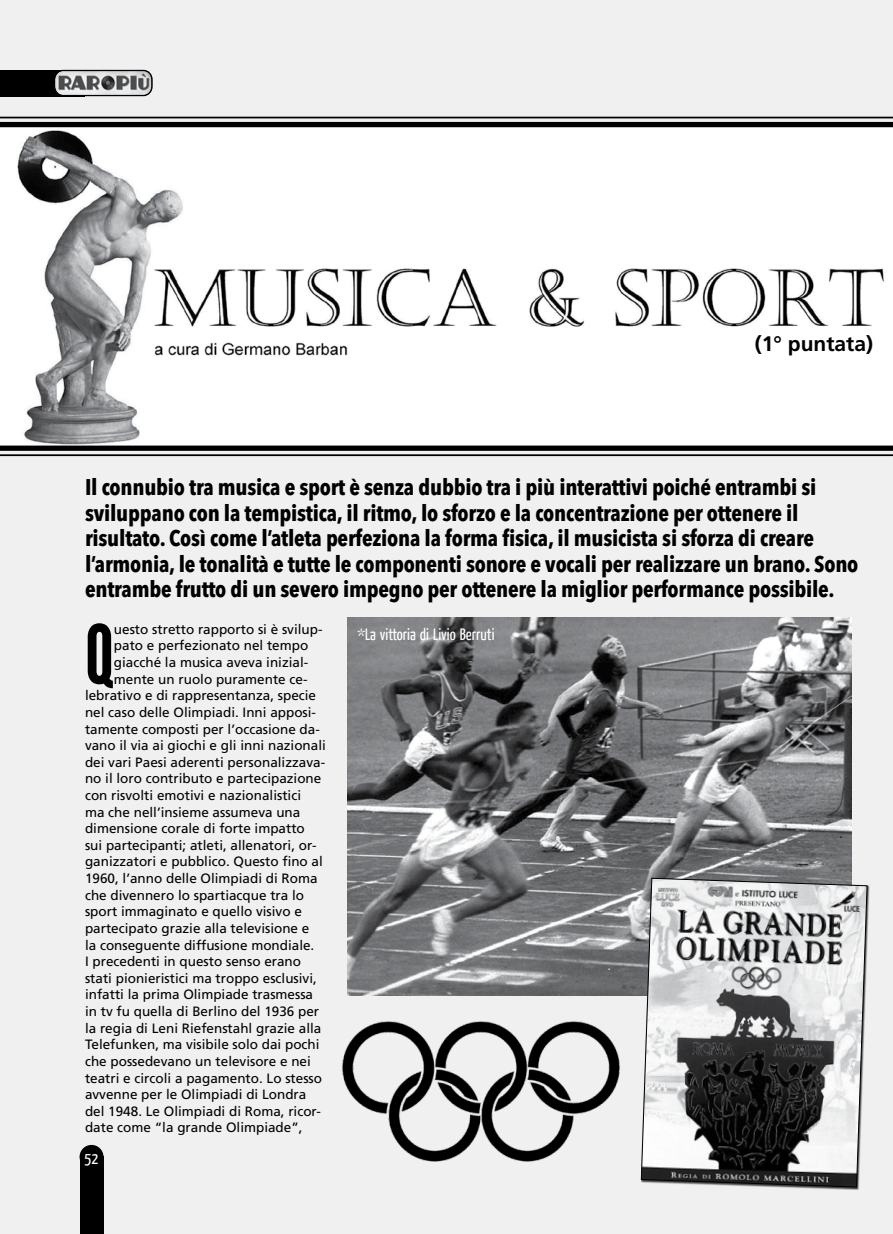
<style>
.page{position:relative;width:893px;height:1234px;background:#fff}
.page>*{position:absolute;margin:0;border:0;box-sizing:border-box;transform-origin:0 0}
.t1{font:81.3px "League Gothic";color:#000}
.t2{font:700 condensed 22.5px/25.5px "Avenir Next LT Pro";letter-spacing:-.01em;color:#000}
.t3{font:22.35px "Yanone Kaffeesatz";color:#000}
.t4{font:700 21px "Frutiger LT Std";color:#000}
.t5{font:16.5px "Yanone Kaffeesatz";color:#fff}
.t6{font:13.5px "Frutiger LT Std";color:#000}
</style>
<div class="page">
<div style="left:0;top:0;width:893px;height:1233px;background:#f0f0f0"></div>
<img style="left:0;top:129px;width:893px;height:316px">
<div style="left:80px;top:1144px;width:24px;height:24px;background:#000;border-radius:50%"></div>
<div style="left:80px;top:1156px;width:24px;height:77px;background:#000"></div>
<div style="left:0;top:70px;width:85px;height:26px;background:#000"></div>
<img style="left:56px;top:70px;width:95px;height:24px">
<div style="left:54px;top:70px;width:98px;height:25px;border:1px solid #000;border-radius:9px"></div>
<div style="left:54px;top:70px;width:99px;height:26px;border:1px solid #000;border-radius:9px"></div>
<hr style="left:0;top:454px;width:893px;height:2px;background:#000">
<div style="left:0;top:445px;width:893px;height:5px;background:#000"></div>
<hr style="left:0;top:117px;width:893px;height:1px;background:#000">
<div style="left:0;top:122px;width:893px;height:5px;background:#000"></div>
<img style="left:342px;top:1021px;width:278px;height:141px">
<img style="left:347px;top:617px;width:505px;height:378px">
<svg style="left:641px;top:877px;width:227px;height:310px"></svg>
<h3 class="t4" style="left:755px;top:335px;width:120px">(1° puntata)</h3>
<p class="t2" style="left:85px;top:474px;width:775px">Il connubio tra musica e sport è senza dubbio tra i più interattivi poiché entrambi si sviluppano con la tempistica, il ritmo, lo sforzo e la concentrazione per ottenere il risultato. Così come l’atleta perfeziona la forma fisica, il musicista si sforza di creare l’armonia, le tonalità e tutte le componenti sonore e vocali per realizzare un brano. Sono entrambe frutto di un severo impegno per ottenere la miglior performance possibile.</p>
<h3 class="t3" style="left:648px;top:578px;width:175px">di Fernando Fratarcangeli</h3>
<h1 class="t1" style="left:85px;top:606px;width:30px">Q</h1>
<p class="t6" style="left:114px;top:623px;width:210px">uesto stretto rapporto si è svilup-</p>
<p class="t6" style="left:114px;top:640px;width:196px">pato e perfezionato nel tempo</p>
<p class="t6" style="left:114px;top:656px;width:196px">giacché la musica aveva inizial-</p>
<p class="t6" style="left:114px;top:673px;width:195px">mente un ruolo puramente ce-</p>
<p class="t6" style="left:85px;top:690px;width:233px">lebrativo e di rappresentanza, specie</p>
<p class="t6" style="left:85px;top:706px;width:233px">nel caso delle Olimpiadi. Inni apposi-</p>
<p class="t6" style="left:85px;top:723px;width:236px">tamente composti per l’occasione da-</p>
<p class="t6" style="left:85px;top:739px;width:242px">vano il via ai giochi e gli inni nazionali</p>
<p class="t6" style="left:85px;top:756px;width:242px">dei vari Paesi aderenti personalizzava-</p>
<p class="t6" style="left:85px;top:773px;width:238px">no il loro contributo e partecipazione</p>
<p class="t6" style="left:85px;top:789px;width:218px">con risvolti emotivi e nazionalistici</p>
<p class="t6" style="left:85px;top:806px;width:217px">ma che nell’insieme assumeva una</p>
<p class="t6" style="left:85px;top:823px;width:221px">dimensione corale di forte impatto</p>
<p class="t6" style="left:85px;top:839px;width:233px">sui partecipanti; atleti, allenatori, or-</p>
<p class="t6" style="left:85px;top:856px;width:239px">ganizzatori e pubblico. Questo fino al</p>
<p class="t6" style="left:85px;top:872px;width:234px">1960, l’anno delle Olimpiadi di Roma</p>
<p class="t6" style="left:85px;top:889px;width:221px">che divennero lo spartiacque tra lo</p>
<p class="t6" style="left:85px;top:906px;width:218px">sport immaginato e quello visivo e</p>
<p class="t6" style="left:85px;top:922px;width:226px">partecipato grazie alla televisione e</p>
<p class="t6" style="left:85px;top:939px;width:231px">la conseguente diffusione mondiale.</p>
<p class="t6" style="left:85px;top:955px;width:218px">I precedenti in questo senso erano</p>
<p class="t6" style="left:85px;top:972px;width:233px">stati pionieristici ma troppo esclusivi,</p>
<p class="t6" style="left:85px;top:989px;width:230px">infatti la prima Olimpiade trasmessa</p>
<p class="t6" style="left:85px;top:1005px;width:236px">in tv fu quella di Berlino del 1936 per</p>
<p class="t6" style="left:85px;top:1022px;width:238px">la regia di Leni Riefenstahl grazie alla</p>
<p class="t6" style="left:85px;top:1038px;width:236px">Telefunken, ma visibile solo dai pochi</p>
<p class="t6" style="left:85px;top:1055px;width:227px">che possedevano un televisore e nei</p>
<p class="t6" style="left:85px;top:1072px;width:239px">teatri e circoli a pagamento. Lo stesso</p>
<p class="t6" style="left:85px;top:1088px;width:223px">avvenne per le Olimpiadi di Londra</p>
<p class="t6" style="left:85px;top:1105px;width:238px">del 1948. Le Olimpiadi di Roma, ricor-</p>
<p class="t6" style="left:85px;top:1121px;width:219px">date come “la grande Olimpiade”,</p>
<p class="t5" style="left:85px;top:1147px;width:15px">52</p>
<p class="t5" style="left:357px;top:624px;width:139px">*La vittoria di Livio Berruti</p>
</div>
